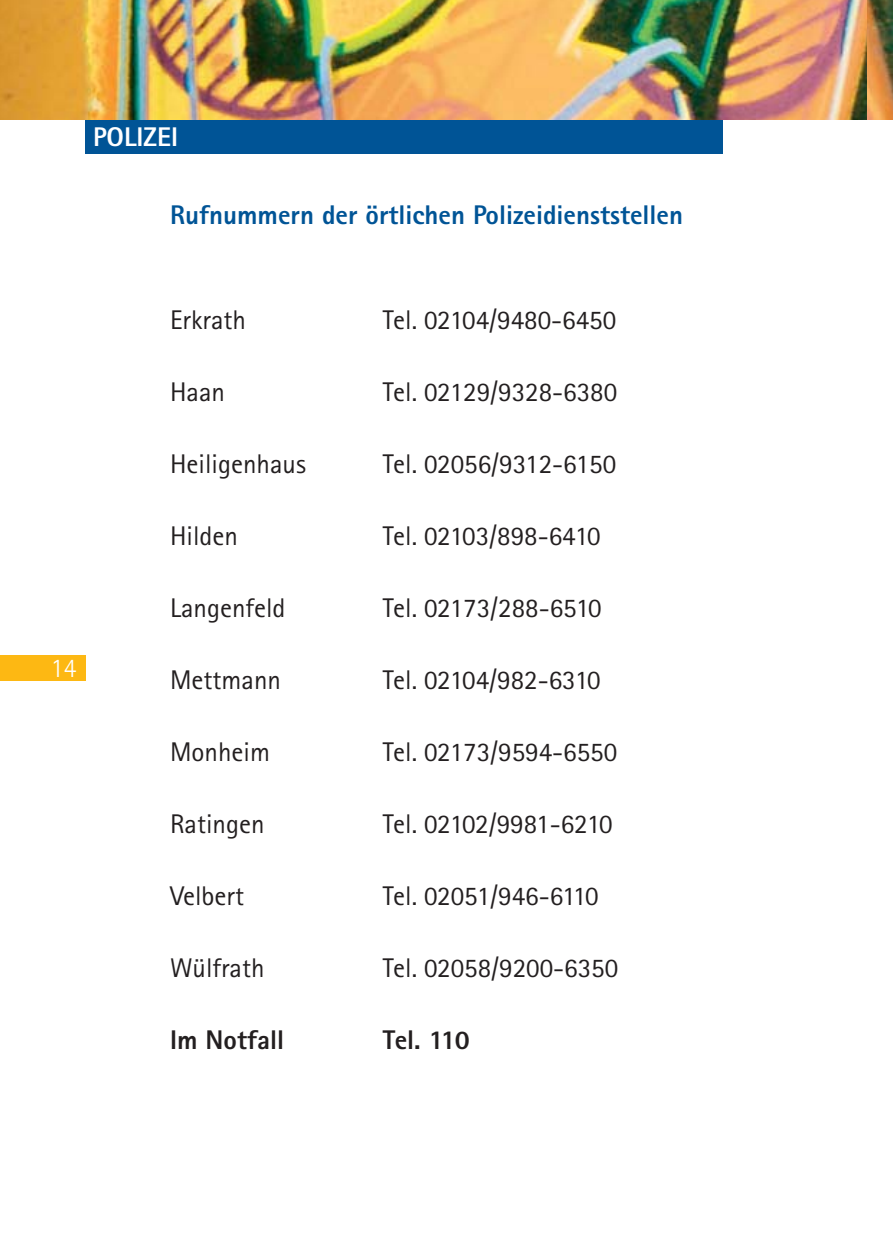
<style>
.page{position:relative;width:893px;height:1259px;background:#fff}
.page>*{position:absolute;margin:0;border:0;box-sizing:border-box;transform-origin:0 0}
.t1{font:27px "Rotis Sans Serif";color:#231f20}
.t2{font:27px "Rotis Sans Serif";letter-spacing:-.02em;color:#231f20}
.t3{font:800 27px "Rotis Sans Serif";color:#005496}
.t4{font:800 27px "Rotis Sans Serif";color:#231f20}
.t5{font:800 27px "Rotis Sans Serif";color:#fff}
.t6{font:300 27px "Rotis Sans Serif";color:#fff}
</style>
<div class="page">
<div style="left:0;top:655px;width:85px;height:25px;background:#fdb813"></div>
<div style="left:85px;top:119px;width:638px;height:34px;background:#005496"></div>
<img style="left:0;top:0;width:867px;height:119px">
<img style="left:867px;top:0;width:26px;height:119px">
<p class="t5" style="left:93px;top:128px;width:86px">POLIZEI</p>
<p class="t3" style="left:170px;top:205px;width:514px">Rufnummern der örtlichen Polizeidienststellen</p>
<p class="t6" style="left:51px;top:658px;width:27px">14</p>
<p class="t1" style="left:170px;top:310px;width:78px">Erkrath</p>
<p class="t1" style="left:383px;top:310px;width:235px">Tel. 02104/9480-6450</p>
<p class="t1" style="left:170px;top:382px;width:56px">Haan</p>
<p class="t1" style="left:383px;top:382px;width:236px">Tel. 02129/9328-6380</p>
<p class="t1" style="left:170px;top:454px;width:137px">Heiligenhaus</p>
<p class="t1" style="left:383px;top:454px;width:235px">Tel. 02056/9312-6150</p>
<p class="t1" style="left:170px;top:526px;width:69px">Hilden</p>
<p class="t2" style="left:383px;top:526px;width:219px">Tel. 02103/898-6410</p>
<p class="t1" style="left:170px;top:598px;width:117px">Langenfeld</p>
<p class="t1" style="left:383px;top:598px;width:220px">Tel. 02173/288-6510</p>
<p class="t1" style="left:170px;top:670px;width:112px">Mettmann</p>
<p class="t2" style="left:383px;top:670px;width:219px">Tel. 02104/982-6310</p>
<p class="t1" style="left:170px;top:742px;width:101px">Monheim</p>
<p class="t1" style="left:383px;top:742px;width:236px">Tel. 02173/9594-6550</p>
<p class="t1" style="left:170px;top:814px;width:96px">Ratingen</p>
<p class="t2" style="left:383px;top:814px;width:231px">Tel. 02102/9981-6210</p>
<p class="t1" style="left:170px;top:886px;width:75px">Velbert</p>
<p class="t2" style="left:383px;top:886px;width:217px">Tel. 02051/946-6110</p>
<p class="t1" style="left:170px;top:958px;width:96px">Wülfrath</p>
<p class="t1" style="left:383px;top:958px;width:237px">Tel. 02058/9200-6350</p>
<p class="t4" style="left:170px;top:1030px;width:115px">Im Notfall</p>
<p class="t4" style="left:383px;top:1030px;width:89px">Tel. 110</p>
</div>
